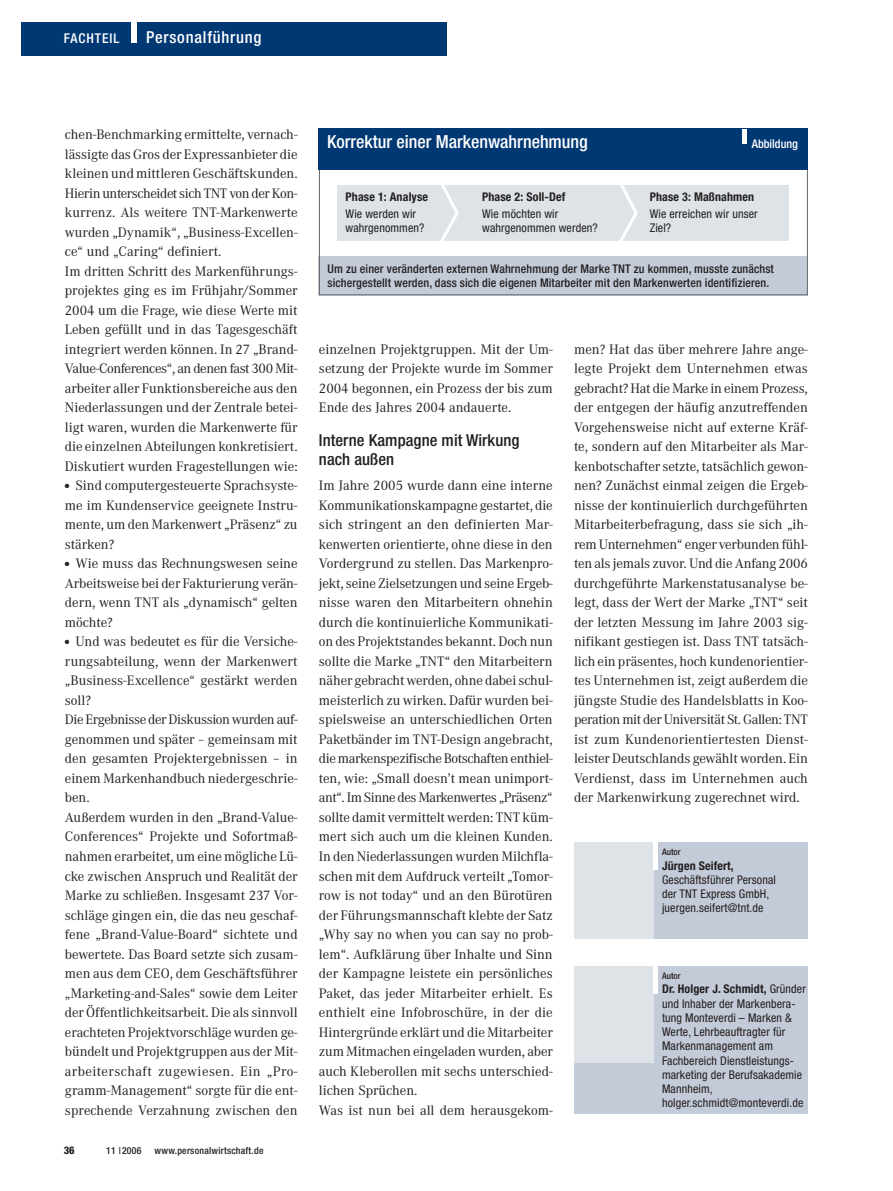
<style>
.page{position:relative;width:893px;height:1191px;background:#fff}
.page>*{position:absolute;margin:0;border:0;box-sizing:border-box;transform-origin:0 0}
.t1{font:500 condensed 18px "Helvetica Neue";color:#fff}
.t2{font:500 condensed 16.5px/19.5px "Helvetica Neue";letter-spacing:.005em;color:#231f20}
.t3{font:500 condensed 16.5px "Helvetica Neue";letter-spacing:.05em;color:#fff}
.t4{font:14.25px/19.5px "Corporate A";color:#231f20;text-align:justify}
.t5{font:500 condensed 13.5px "Helvetica Neue";letter-spacing:.07em;color:#fff}
.t6{font:condensed 12px/14.2px "Helvetica Neue";letter-spacing:.01em;color:#231f20}
.t7{font:500 condensed 12px/14.2px "Helvetica Neue";letter-spacing:.01em;color:#231f20}
.t8{font:700 condensed 12px "Helvetica Neue";letter-spacing:.01em;color:#231f20}
.t9{font:500 condensed 12px "Helvetica Neue";color:#fff}
.t10{font:800 condensed 10.5px "Helvetica Neue";color:#231f20}
.t11{font:500 condensed 9.75px "Helvetica Neue";letter-spacing:.025em;color:#231f20}
.t12{font:500 condensed 9px "Helvetica Neue";color:#231f20}
.s1{font-weight:700}
</style>
<div class="page">
<div style="left:337px;top:185px;width:452px;height:55px;background:#dde3e6"></div>
<div style="left:21px;top:22px;width:425px;height:34px;background:#003874"></div>
<div style="left:131px;top:22px;width:5px;height:21px;background:#fff"></div>
<div style="left:574px;top:966px;width:234px;height:148px;background:#c4cbd8"></div>
<div style="left:574px;top:966px;width:79px;height:96px;background:#dde3e6"></div>
<div style="left:653px;top:965px;width:5px;height:28px;background:#fff"></div>
<div style="left:574px;top:842px;width:234px;height:97px;background:#c4cbd8"></div>
<div style="left:574px;top:842px;width:79px;height:97px;background:#dde3e6"></div>
<div style="left:653px;top:841px;width:5px;height:29px;background:#fff"></div>
<div style="left:319px;top:256px;width:489px;height:39px;background:#c4cbd8"></div>
<div style="left:319px;top:129px;width:489px;height:41px;background:#003874"></div>
<hr style="left:743px;top:129px;width:4px;height:14px;background:#fff">
<svg style="left:436px;top:185px;width:203px;height:56px"></svg>
<p class="t5" style="left:64px;top:33px;width:57px">FACHTEIL</p>
<p class="t3" style="left:146px;top:31px;width:117px">Personalführung</p>
<p class="t4" style="left:65px;top:126px;width:234px;text-align:left">chen-Benchmarking ermittelte, vernach&shy;lässigte das Gros der Expressanbieter die kleinen und mittleren Geschäftskunden.<br>Hierin unterscheidet sich TNT von der Kon&shy;kurrenz. Als weitere TNT-Markenwerte wurden „Dynamik“, „Business-Excellen&shy;ce“ und „Caring“ definiert.<br>Im dritten Schritt des Markenführungs&shy;projektes ging es im Frühjahr/Sommer 2004 um die Frage, wie diese Werte mit Leben gefüllt und in das Tagesgeschäft integriert werden können. In 27 „Brand-Value-Conferences“, an denen fast 300 Mit&shy;arbeiter aller Funktionsbereiche aus den Niederlassungen und der Zentrale betei&shy;ligt waren, wurden die Markenwerte für die einzelnen Abteilungen konkretisiert.<br>Diskutiert wurden Fragestellungen wie:</p>
<p class="t4" style="left:65px;top:477px;width:234px">● Sind computergesteuerte Sprachsyste&shy;me im Kundenservice geeignete Instru&shy;mente, um den Markenwert „Präsenz“ zu stärken?</p>
<p class="t4" style="left:65px;top:555px;width:234px">● Wie muss das Rechnungswesen seine Arbeitsweise bei der Fakturierung verän&shy;dern, wenn TNT als „dynamisch“ gelten möchte?</p>
<p class="t4" style="left:65px;top:633px;width:234px;text-align:left">● Und was bedeutet es für die Versiche&shy;rungsabteilung, wenn der Markenwert „Business-Excellence“ gestärkt werden soll?<br>Die Ergebnisse der Diskussion wurden auf&shy;genommen und später – gemeinsam mit den gesamten Projektergebnissen – in einem Markenhandbuch niedergeschrie&shy;ben.<br>Außerdem wurden in den „Brand-Value-Conferences“ Projekte und Sofortmaß&shy;nahmen erarbeitet, um eine mögliche Lü&shy;cke zwischen Anspruch und Realität der Marke zu schließen. Insgesamt 237 Vor&shy;schläge gingen ein, die das neu geschaf&shy;fene „Brand-Value-Board“ sichtete und bewertete. Das Board setzte sich zusam&shy;men aus dem CEO, dem Geschäftsführer „Marketing-and-Sales“ sowie dem Leiter der Öffentlichkeitsarbeit. Die als sinnvoll erachteten Projektvorschläge wurden ge&shy;bündelt und Projektgruppen aus der Mit&shy;arbeiterschaft zugewiesen. Ein „Pro&shy;gramm-Management“ sorgte für die ent&shy;sprechende Verzahnung zwischen den</p>
<p class="t10" style="left:64px;top:1146px;width:12px">36</p>
<p class="t11" style="left:106px;top:1146px;width:37px">11 |2006</p>
<p class="t11" style="left:155px;top:1146px;width:110px">www.personalwirtschaft.de</p>
<p class="t1" style="left:327px;top:135px;width:262px">Korrektur einer Markenwahrnehmung</p>
<p class="t9" style="left:752px;top:139px;width:48px">Abbildung</p>
<p class="t8" style="left:346px;top:192px;width:84px">Phase 1: Analyse</p>
<p class="t6" style="left:346px;top:208px;width:80px">Wie werden wir wahrgenommen?</p>
<p class="t8" style="left:482px;top:192px;width:85px">Phase 2: Soll-Def</p>
<p class="t6" style="left:482px;top:208px;width:117px">Wie möchten wir wahrgenommen werden?</p>
<p class="t8" style="left:650px;top:192px;width:106px">Phase 3: Maßnahmen</p>
<p class="t6" style="left:650px;top:208px;width:109px">Wie erreichen wir unser<br>Ziel?</p>
<p class="t7" style="left:327px;top:262px;width:448px">Um zu einer veränderten externen Wahrnehmung der Marke TNT zu kommen, musste zunächst sichergestellt werden, dass sich die eigenen Mitarbeiter mit den Markenwerten identifizieren.</p>
<p class="t4" style="left:319px;top:340px;width:235px">einzelnen Projektgruppen. Mit der Um&shy;setzung der Projekte wurde im Sommer 2004 begonnen, ein Prozess der bis zum Ende des Jahres 2004 andauerte.</p>
<p class="t2" style="left:319px;top:431px;width:202px">Interne Kampagne mit Wirkung nach außen</p>
<p class="t4" style="left:319px;top:477px;width:235px;text-align:left">Im Jahre 2005 wurde dann eine interne Kommunikationskampagne gestartet, die sich stringent an den definierten Mar&shy;kenwerten orientierte, ohne diese in den Vordergrund zu stellen. Das Markenpro&shy;jekt, seine Zielsetzungen und seine Ergeb&shy;nisse waren den Mitarbeitern ohnehin durch die kontinuierliche Kommunikati&shy;on des Projektstandes bekannt. Doch nun sollte die Marke „TNT“ den Mitarbeitern näher gebracht werden, ohne dabei schul&shy;meisterlich zu wirken. Dafür wurden bei&shy;spielsweise an unterschiedlichen Orten Paketbänder im TNT-Design angebracht, die markenspezifische Botschaften enthiel&shy;ten, wie: „Small doesn’t mean unimport&shy;ant“. Im Sinne des Markenwertes „Präsenz“ sollte damit vermittelt werden: TNT küm&shy;mert sich auch um die kleinen Kunden.<br>In den Niederlassungen wurden Milchfla&shy;schen mit dem Aufdruck verteilt „Tomor&shy;row is not today“ und an den Bürotüren der Führungsmannschaft klebte der Satz „Why say no when you can say no prob&shy;lem“. Aufklärung über Inhalte und Sinn der Kampagne leistete ein persönliches Paket, das jeder Mitarbeiter erhielt. Es enthielt eine Infobroschüre, in der die Hintergründe erklärt und die Mitarbeiter zum Mitmachen eingeladen wurden, aber auch Kleberollen mit sechs unterschied&shy;lichen Sprüchen.<br>Was ist nun bei all dem herausgekom-</p>
<p class="t4" style="left:574px;top:340px;width:235px">men? Hat das über mehrere Jahre ange&shy;legte Projekt dem Unternehmen etwas gebracht? Hat die Marke in einem Prozess, der entgegen der häufig anzutreffenden Vorgehensweise nicht auf externe Kräf&shy;te, sondern auf den Mitarbeiter als Mar&shy;kenbotschafter setzte, tatsächlich gewon&shy;nen? Zunächst einmal zeigen die Ergeb&shy;nisse der kontinuierlich durchgeführten Mitarbeiterbefragung, dass sie sich „ih&shy;rem Unternehmen“ enger verbunden fühl&shy;ten als jemals zuvor. Und die Anfang 2006 durchgeführte Markenstatusanalyse be&shy;legt, dass der Wert der Marke „TNT“ seit der letzten Messung im Jahre 2003 sig&shy;nifikant gestiegen ist. Dass TNT tatsäch&shy;lich ein präsentes, hoch kundenorientier&shy;tes Unternehmen ist, zeigt außerdem die jüngste Studie des Handelsblatts in Koo&shy;peration mit der Universität St. Gallen: TNT ist zum Kundenorientiertesten Dienst&shy;leister Deutschlands gewählt worden. Ein Verdienst, dass im Unternehmen auch der Markenwirkung zugerechnet wird.</p>
<p class="t12" style="left:662px;top:849px;width:20px">Autor</p>
<p class="t8" style="left:662px;top:861px;width:73px">Jürgen Seifert,</p>
<p class="t6" style="left:662px;top:873px;width:115px">Geschäftsführer Personal der TNT Express GmbH, juergen.seifert@tnt.de</p>
<p class="t12" style="left:662px;top:972px;width:20px">Autor</p>
<p class="t6" style="left:662px;top:983px;width:145px"><span class="s1">Dr. Holger J. Schmidt,</span> Gründer und Inhaber der Markenbera&shy;tung Monteverdi – Marken &amp;<br>Werte, Lehrbeauftragter für<br>Markenmanagement am<br>Fachbereich Dienstleistungs&shy;marketing der Berufsakademie<br>Mannheim, holger.schmidt@monteverdi.de</p>
</div>
